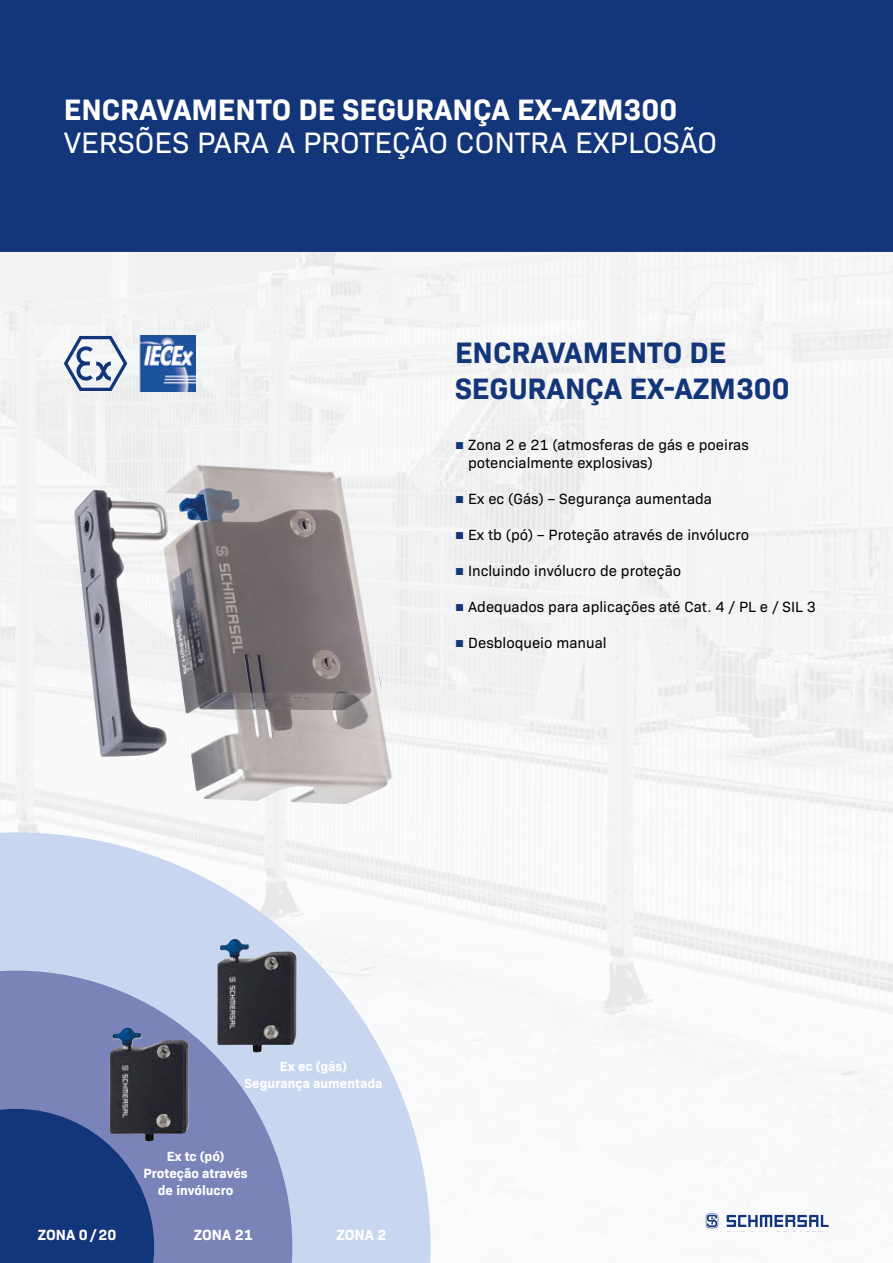
<style>
.page{position:relative;width:893px;height:1263px;background:#fff}
.page>*{position:absolute;margin:0;border:0;box-sizing:border-box;transform-origin:0 0}
.t1{font:30px "Bio Sans";color:#fff}
.t2{font:700 30px "Bio Sans";color:#fff}
.t3{font:700 30px/36px "Bio Sans";color:#13357a}
.t4{font:15px/18px "Bio Sans";color:#000}
.t5{font:700 15px "Bio Sans";color:#fff}
.t6{font:700 13.5px/16.8px "Bio Sans";color:#fff;text-align:center}
.s1{font-family:"Arial";color:#13357a}
</style>
<div class="page">
<img style="left:0;top:252px;width:893px;height:980px">
<div style="left:0;top:0;width:893px;height:252px;background:#13357a"></div>
<svg style="left:727px;top:1215px;width:102px;height:12px"></svg>
<svg style="left:706px;top:1213px;width:12px;height:15px"></svg>
<svg style="left:0;top:832px;width:431px;height:431px;fill:#c8d6ef"></svg>
<svg style="left:0;top:971px;width:292px;height:292px;background:#7c85ad"></svg>
<svg style="left:0;top:1109px;width:154px;height:154px;background:#203e7e"></svg>
<img style="left:217px;top:939px;width:18px;height:92px">
<img style="left:110px;top:1028px;width:16px;height:91px">
<img style="left:163px;top:463px;width:230px;height:341px">
<svg style="left:64px;top:336px;width:63px;height:55px"></svg>
<img style="left:140px;top:336px;width:55px;height:55px">
<h1 class="t2" style="left:64px;top:86px;width:615px">ENCRAVAMENTO DE SEGURANÇA EX-AZM300</h1>
<h1 class="t1" style="left:64px;top:120px;width:655px">VERSÕES PARA A PROTEÇÃO CONTRA EXPLOSÃO</h1>
<h1 class="t3" style="left:455px;top:332px;width:336px">ENCRAVAMENTO DE<br>SEGURANÇA EX-AZM300</h1>
<p class="t4" style="left:468px;top:435px;width:282px;text-indent:-13px"><span class="s1">■</span> Zona 2 e 21 (atmosferas de gás e poeiras potencialmente explosivas)</p>
<p class="t4" style="left:455px;top:489px;width:258px"><span class="s1">■</span> Ex ec (Gás) – Segurança aumentada</p>
<p class="t4" style="left:455px;top:525px;width:296px"><span class="s1">■</span> Ex tb (pó) – Proteção através de invólucro</p>
<p class="t4" style="left:455px;top:561px;width:228px"><span class="s1">■</span> Incluindo invólucro de proteção</p>
<p class="t4" style="left:455px;top:597px;width:362px"><span class="s1">■</span> Adequados para aplicações até Cat. 4 / PL e / SIL 3</p>
<p class="t4" style="left:455px;top:633px;width:153px"><span class="s1">■</span> Desbloqueio manual</p>
<p class="t6" style="left:245px;top:1057px;width:139px">Ex ec (gás)<br>Segurança aumentada</p>
<p class="t6" style="left:143px;top:1146px;width:106px">Ex tc (pó)<br>Proteção através de invólucro</p>
<p class="t5" style="left:38px;top:1223px;width:80px">ZONA 0/20</p>
<p class="t5" style="left:194px;top:1223px;width:61px">ZONA 21</p>
<p class="t5" style="left:336px;top:1223px;width:52px">ZONA 2</p>
</div>
